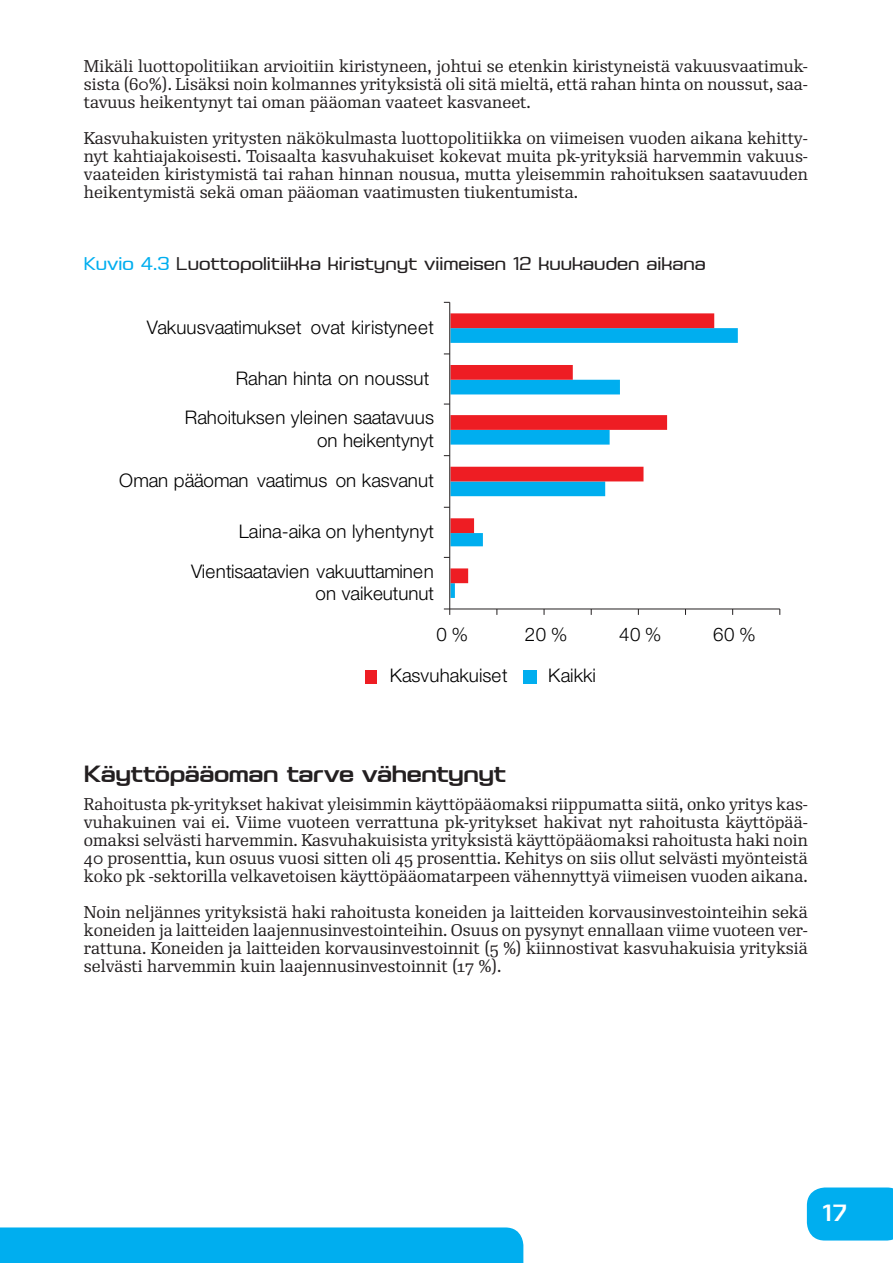
<style>
.page{position:relative;width:893px;height:1263px;background:#fff}
.page>*{position:absolute;margin:0;border:0;box-sizing:border-box;transform-origin:0 0}
.o2{font:600 21px "Saturn";letter-spacing:-.025em;color:#231f20}
.t1{font:600 21px "Saturn";color:#fff}
.t2{font:300 18.75px/22.5px "Helvetica Neue LT Std";color:#000001;text-align:right}
.l_ensi{font:16.5px/18px "Re Public Std";color:#231f20;text-align:justify}
.Kuvio_otsikko{font:16.5px "Saturn";color:#231f20}
.s1{color:#00aeef}
</style>
<div class="page">
<div style="left:807px;top:1187px;width:86px;height:53px;background:#00aeef"></div>
<div style="left:0;top:1227px;width:523px;height:36px;background:#00aeef"></div>
<svg style="left:450px;top:328px;width:288px;height:270px"></svg>
<svg style="left:450px;top:313px;width:264px;height:270px"></svg>
<hr style="left:450px;top:609px;width:330px;height:1px;background:#231f20">
<hr style="left:449px;top:302px;width:1px;height:307px;background:#231f20">
<div style="left:365px;top:670px;width:12px;height:13px;background:#ee1d23"></div>
<div style="left:523px;top:670px;width:13px;height:13px;background:#00aeef"></div>
<p class="l_ensi" style="left:84px;top:57px;width:725px">Mikäli luottopolitiikan arvioitiin kiristyneen, johtui se etenkin kiristyneistä vakuusvaatimuk&shy;sista (60%). Lisäksi noin kolmannes yrityksistä oli sitä mieltä, että rahan hinta on noussut, saa&shy;tavuus heikentynyt tai oman pääoman vaateet kasvaneet.</p>
<p class="l_ensi" style="left:84px;top:129px;width:725px">Kasvuhakuisten yritysten näkökulmasta luottopolitiikka on viimeisen vuoden aikana kehitty&shy;nyt kahtiajakoisesti. Toisaalta kasvuhakuiset kokevat muita pk-yrityksiä harvemmin vakuus&shy;vaateiden kiristymistä tai rahan hinnan nousua, mutta yleisemmin rahoituksen saatavuuden heikentymistä sekä oman pääoman vaatimusten tiukentumista.</p>
<p class="Kuvio_otsikko" style="left:84px;top:253px;width:623px"><span class="s1">Kuvio 4.3</span> Luottopolitiikka kiristynyt viimeisen 12 kuukauden aikana</p>
<p class="t2" style="left:147px;top:316px;width:289px">Vakuusvaatimukset ovat kiristyneet</p>
<p class="t2" style="left:236px;top:367px;width:195px">Rahan hinta on noussut</p>
<p class="t2" style="left:185px;top:406px;width:251px">Rahoituksen yleinen saatavuus on heikentynyt</p>
<p class="t2" style="left:119px;top:469px;width:316px">Oman pääoman vaatimus on kasvanut</p>
<p class="t2" style="left:239px;top:520px;width:197px">Laina-aika on lyhentynyt</p>
<p class="t2" style="left:191px;top:559px;width:244px">Vientisaatavien vakuuttaminen on vaikeutunut</p>
<p class="t2" style="left:437px;top:622px;width:33px">0%</p>
<p class="t2" style="left:525px;top:622px;width:44px">20%</p>
<p class="t2" style="left:619px;top:622px;width:44px">40%</p>
<p class="t2" style="left:713px;top:622px;width:44px">60%</p>
<p class="t2" style="left:390px;top:664px;width:119px">Kasvuhakuiset</p>
<p class="t2" style="left:548px;top:664px;width:49px">Kaikki</p>
<p class="o2" style="left:84px;top:759px;width:424px">Käyttöpääoman tarve vähentynyt</p>
<p class="l_ensi" style="left:84px;top:795px;width:725px">Rahoitusta pk-yritykset hakivat yleisimmin käyttöpääomaksi riippumatta siitä, onko yritys kas&shy;vuhakuinen vai ei. Viime vuoteen verrattuna pk-yritykset hakivat nyt rahoitusta käyttöpää&shy;omaksi selvästi harvemmin. Kasvuhakuisista yrityksistä käyttöpääomaksi rahoitusta haki noin 40 prosenttia, kun osuus vuosi sitten oli 45 prosenttia. Kehitys on siis ollut selvästi myönteistä koko pk -sektorilla velkavetoisen käyttöpääomatarpeen vähennyttyä viimeisen vuoden aikana.</p>
<p class="l_ensi" style="left:84px;top:903px;width:725px">Noin neljännes yrityksistä haki rahoitusta koneiden ja laitteiden korvausinvestointeihin sekä koneiden ja laitteiden laajennusinvestointeihin. Osuus on pysynyt ennallaan viime vuoteen ver&shy;rattuna. Koneiden ja laitteiden korvausinvestoinnit (5 %) kiinnostivat kasvuhakuisia yrityksiä selvästi harvemmin kuin laajennusinvestoinnit (17 %).</p>
<p class="t1" style="left:823px;top:1199px;width:26px">17</p>
</div>
